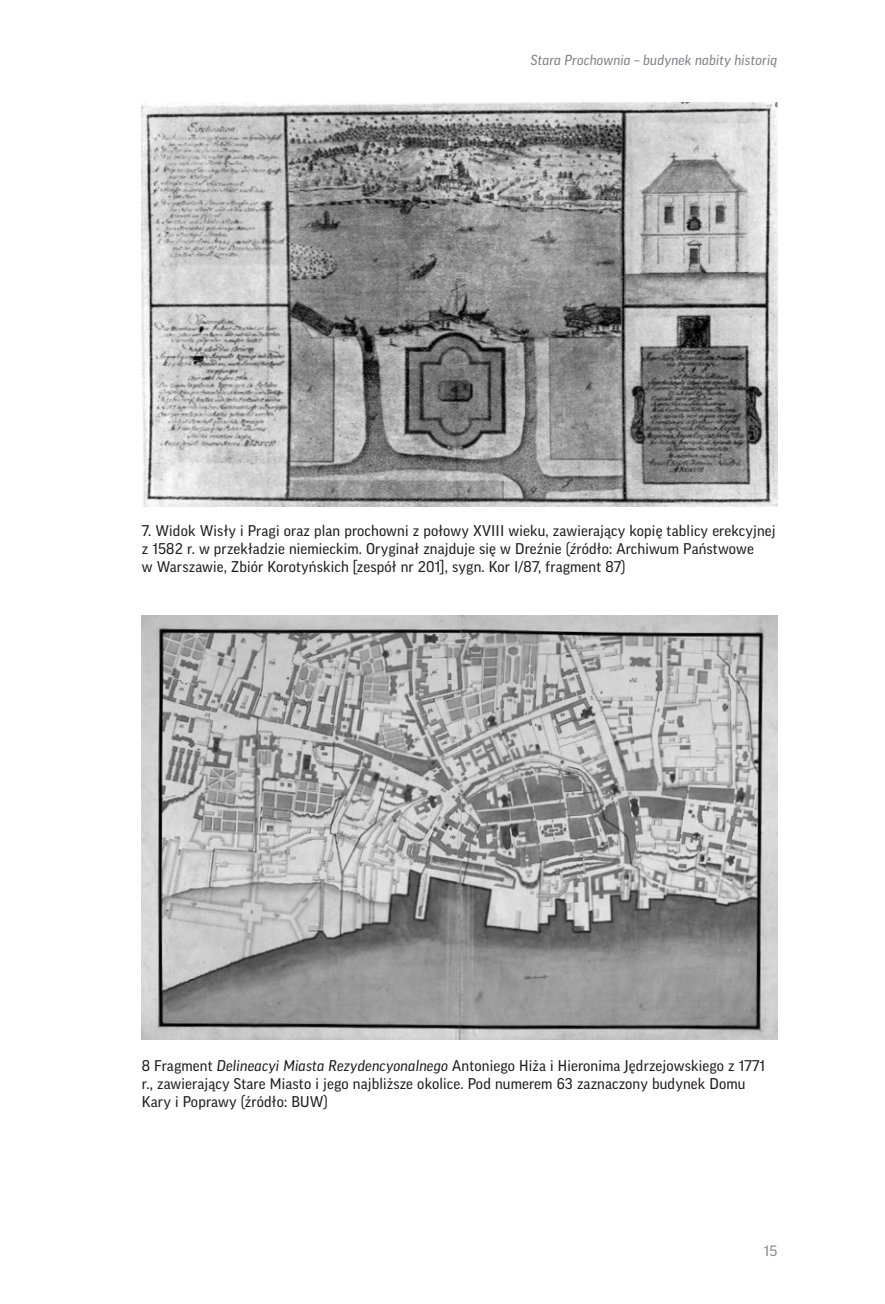
<style>
.page{position:relative;width:885px;height:1304px;background:#fff}
.page>*{position:absolute;margin:0;border:0;box-sizing:border-box;transform-origin:0 0}
.t1{font:16px "Good Headline Pro";color:#808285}
.t2{font:15px/18px "Good Pro";letter-spacing:.01em;color:#231f20}
.t3{font:italic 14px "Good Pro";letter-spacing:.01em;color:#808285}
.s1{font-style:italic}
</style>
<div class="page">
<img style="left:142px;top:102px;width:635px;height:404px">
<img style="left:142px;top:615px;width:635px;height:424px">
<p class="t3" style="left:531px;top:52px;width:248px">Stara Prochownia – budynek nabity historią</p>
<p class="t2" style="left:142px;top:521px;width:635px">7. Widok Wisły i Pragi oraz plan prochowni z połowy XVIII wieku, zawierający kopię tablicy erekcyjnej z 1582 r. w przekładzie niemieckim. Oryginał znajduje się w Dreźnie (<span class="s1">ź</span>ródło: Archiwum Państwowe<br>w Warszawie, Zbiór Korotyńskich [zespół nr 201], sygn. Kor I/87, fragment 87)</p>
<p class="t2" style="left:142px;top:1056px;width:624px">8 Fragment <span class="s1">Delineacyi Miasta Rezydencyonalnego</span> Antoniego Hiża i Hieronima Jędrzejowskiego z 1771 r., zawierający Stare Miasto i jego najbliższe okolice. Pod numerem 63 zaznaczony budynek Domu<br>Kary i Poprawy (źródło: BUW)</p>
<p class="t1" style="left:763px;top:1243px;width:15px">15</p>
</div>
